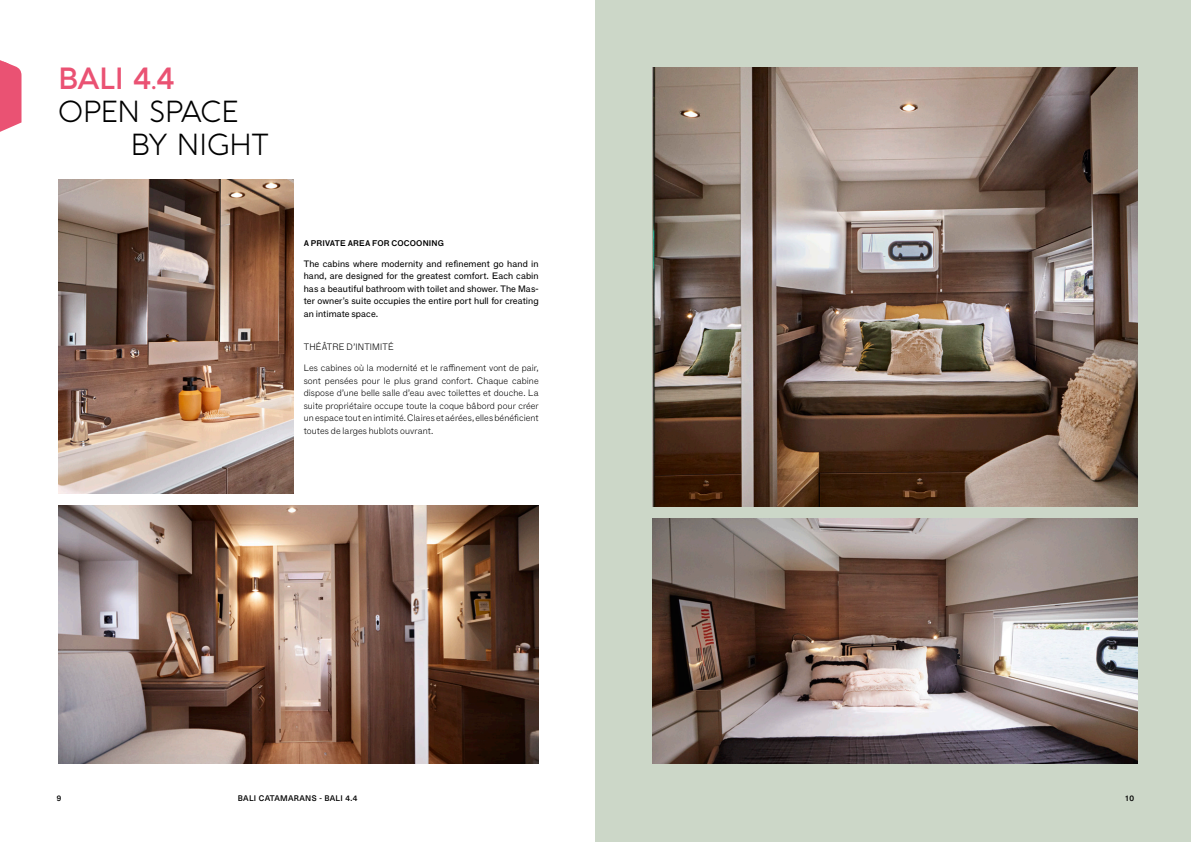
<style>
.page{position:relative;width:1191px;height:842px;background:#fff}
.page>*{position:absolute;margin:0;border:0;box-sizing:border-box;transform-origin:0 0}
.t1{font:300 30px "Aquawax Pro";letter-spacing:-.04em;color:#000}
.t2{font:600 30px "Aquawax Pro";color:#ea5273}
.t3{font:300 30px "Aquawax Pro";letter-spacing:-.02em;color:#000}
.t4{font:100 9px/12.5px "F Grotesk";letter-spacing:.01em;color:#000;text-align:justify}
.t5{font:9px/12.5px "F Grotesk";letter-spacing:.005em;color:#000;text-align:justify}
.t6{font:500 8px "Neue Haas Unica";letter-spacing:.03em;color:#000}
.t7{font:8px "F Grotesk Demi";letter-spacing:.02em;color:#000}
.s1{font-weight:300}
</style>
<div class="page">
<img style="left:58px;top:506px;width:481px;height:257px">
<img style="left:58px;top:180px;width:235px;height:314px">
<div style="left:595px;top:0;width:596px;height:842px;background:#ccd7c8"></div>
<img style="left:652px;top:68px;width:485px;height:438px">
<svg style="left:0;top:60px;width:22px;height:72px;background:#ed6c88"></svg>
<img style="left:652px;top:518px;width:485px;height:245px">
<h1 class="t2" style="left:58px;top:61px;width:118px">BALI 4<span class="s1">.</span>4</h1>
<h1 class="t1" style="left:58px;top:94px;width:182px">OPEN SPACE</h1>
<h1 class="t3" style="left:130px;top:127px;width:140px">BY NIGHT</h1>
<p class="t7" style="left:304px;top:240px;width:142px">A PRIVATE AREA FOR COCOONING</p>
<p class="t5" style="left:304px;top:257px;width:236px">The cabins where modernity and refinement go hand in hand, are designed for the greatest comfort. Each cabin has a beautiful bathroom with toilet and shower. The Mas&shy;ter owner’s suite occupies the entire port hull for creating an intimate space.</p>
<p class="t4" style="left:304px;top:341px;width:92px">THÉÂTRE D’INTIMITÉ</p>
<p class="t4" style="left:304px;top:362px;width:236px">Les cabines où la modernité et le raffinement vont de pair, sont pensées pour le plus grand confort. Chaque cabine dispose d’une belle salle d’eau avec toilettes et douche. La suite propriétaire occupe toute la coque bâbord pour créer un espace tout en intimité. Claires et aérées, elles bénéficient toutes de larges hublots ouvrant.</p>
<p class="t6" style="left:57px;top:793px;width:6px">9</p>
<p class="t6" style="left:238px;top:793px;width:121px">BALI CATAMARANS - BALI 4.4</p>
<p class="t6" style="left:1124px;top:793px;width:11px">10</p>
</div>
